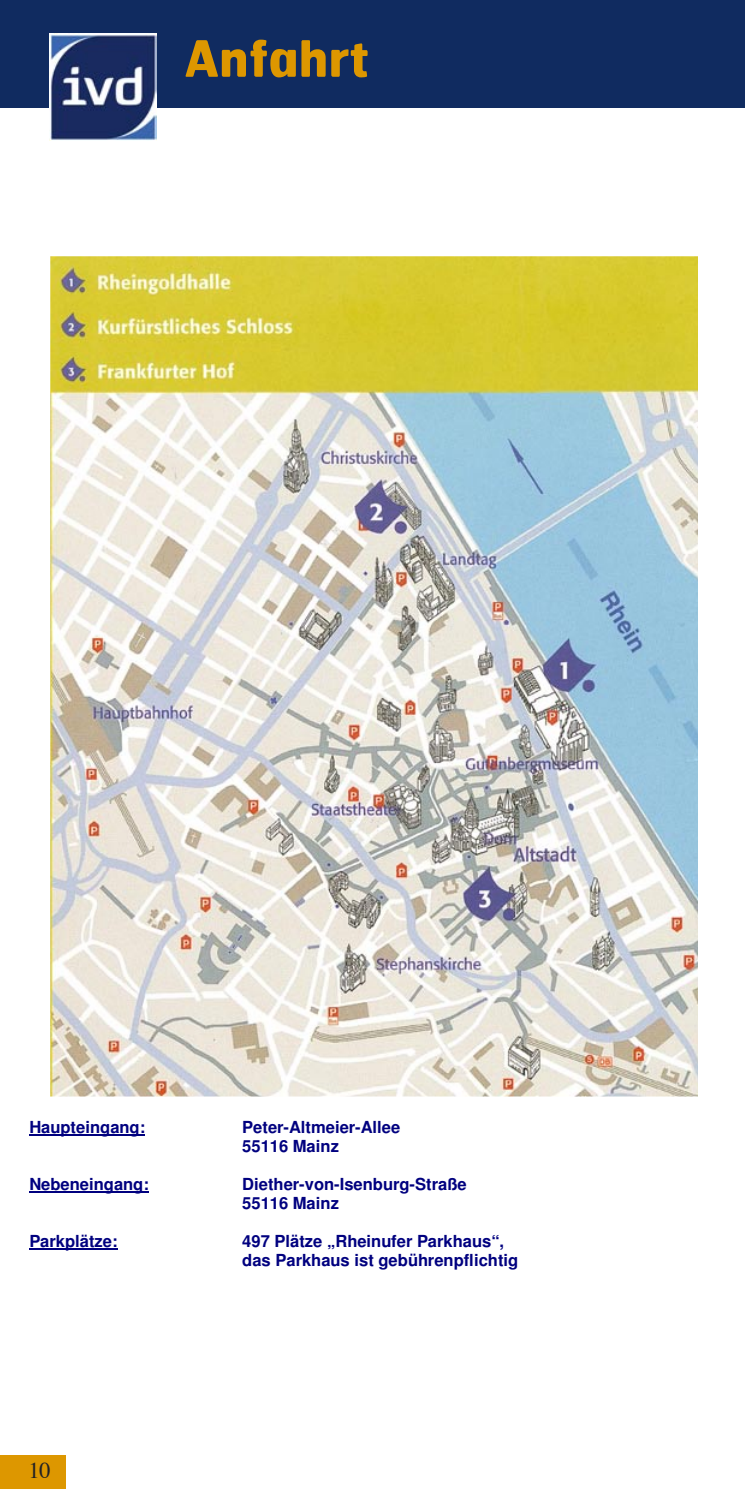
<style>
.page{position:relative;width:745px;height:1489px;background:#fff}
.page>*{position:absolute;margin:0;border:0;box-sizing:border-box;transform-origin:0 0}
.t1{font:700 50px "Hermes";color:#dd9700}
.t2{font:22.5px "Times";color:#212125}
.t3{font:700 16.5px/18.8px "Helvetica";color:#00007f}
</style>
<div class="page">
<div style="left:0;top:0;width:744px;height:108px;background:#102b60"></div>
<div style="left:0;top:1455px;width:66px;height:33px;background:#dd9700"></div>
<img style="left:50px;top:34px;width:106px;height:106px">
<img style="left:50px;top:256px;width:646px;height:840px">
<hr style="left:29px;top:1134px;width:116px;height:1px;background:#00007f">
<hr style="left:29px;top:1191px;width:120px;height:2px;background:#00007f">
<hr style="left:29px;top:1248px;width:88px;height:2px;background:#00007f">
<p class="t1" style="left:184px;top:26px;width:186px">Anfahrt</p>
<p class="t3" style="left:29px;top:1117px;width:117px">Haupteingang:</p>
<p class="t3" style="left:242px;top:1117px;width:159px">Peter-Altmeier-Allee<br>55116 Mainz</p>
<p class="t3" style="left:29px;top:1174px;width:121px">Nebeneingang:</p>
<p class="t3" style="left:242px;top:1174px;width:225px">Diether-von-Isenburg-Straße<br>55116 Mainz</p>
<p class="t3" style="left:29px;top:1231px;width:90px">Parkplätze:</p>
<p class="t3" style="left:242px;top:1231px;width:277px">497 Plätze „Rheinufer Parkhaus“, das Parkhaus ist gebührenpflichtig</p>
<p class="t2" style="left:28px;top:1448px;width:24px">10</p>
</div>
